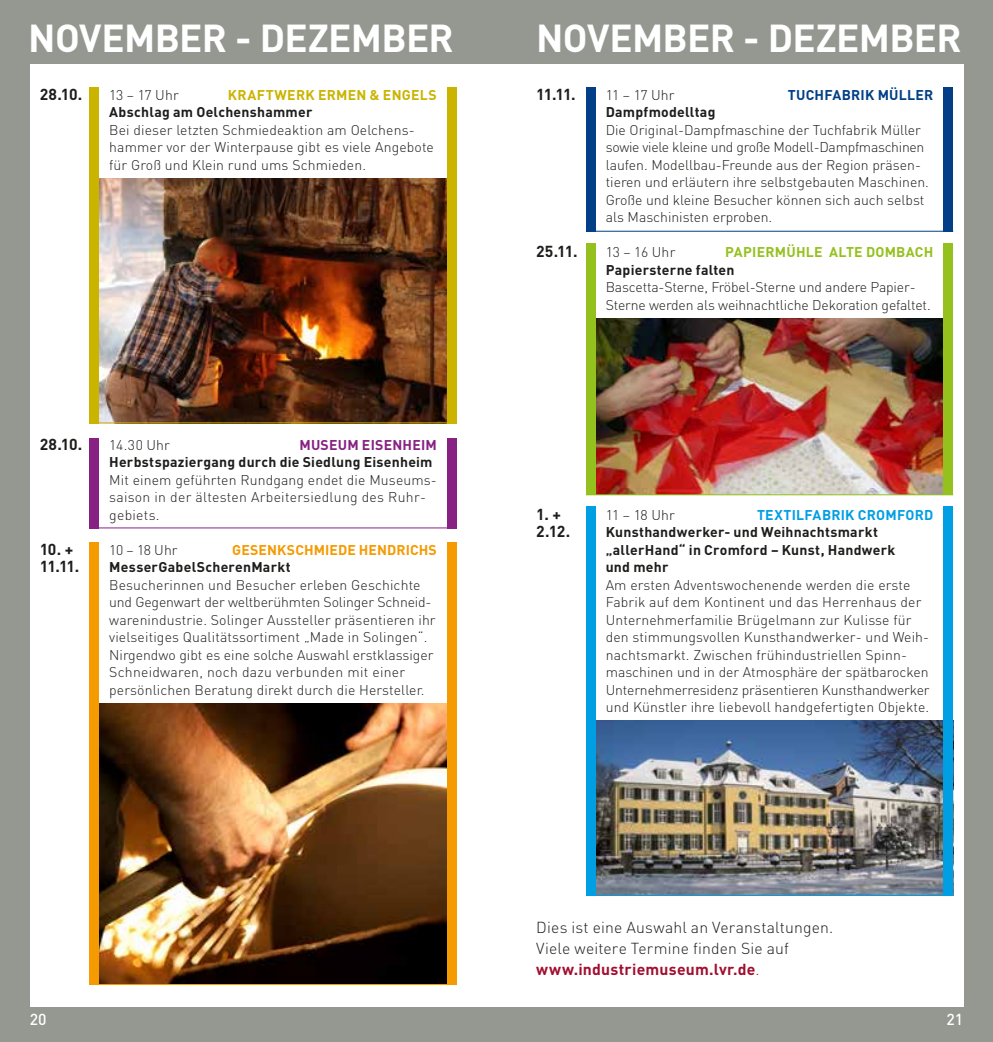
<style>
.page{position:relative;width:993px;height:1042px;background:#fff}
.page>*{position:absolute;margin:0;border:0;box-sizing:border-box;transform-origin:0 0}
.t1{font:700 38.5px "DIN";letter-spacing:-.02em;color:#fff}
.t2{font:300 15.75px/21px "DIN";letter-spacing:.01em;color:#1d1d1b}
.t3{font:700 15.75px/17.5px "DIN";letter-spacing:-.03em;color:#1d1d1b}
.t4{font:500 15.75px "DIN";color:#fff}
.t5{font:300 14px/17.5px "DIN";letter-spacing:.01em;color:#1d1d1b}
.t6{font:700 14px/17.5px "DIN";letter-spacing:.02em;color:#1d1d1b}
.t7{font:300 14px/17.5px "DIN";letter-spacing:-.01em;color:#1d1d1b}
.t8{font:700 14px "DIN";letter-spacing:.005em;color:#f59a00}
.t9{font:700 14px "DIN";letter-spacing:.015em;color:#95c11f}
.t10{font:700 14px "DIN";letter-spacing:.02em;color:#cab400}
.t11{font:700 14px "DIN";letter-spacing:.015em;color:#009fe3}
.t12{font:700 14px "DIN";letter-spacing:.02em;color:#023f86}
.t13{font:700 14px "DIN";letter-spacing:.015em;color:#872183}
.s1{font-weight:700;color:#a10e2f}
.s2{color:#a10e2f}
</style>
<div class="page">
<div style="left:0;top:0;width:992px;height:1042px;background:#959791"></div>
<div style="left:30px;top:64px;width:932px;height:943px;background:#fff"></div>
<img style="left:99px;top:178px;width:347px;height:244px">
<img style="left:595px;top:318px;width:348px;height:176px">
<img style="left:595px;top:721px;width:348px;height:174px">
<img style="left:99px;top:703px;width:347px;height:281px">
<div style="left:943px;top:506px;width:9px;height:390px;background:#009fe3"></div>
<div style="left:585px;top:506px;width:10px;height:390px;background:#009fe3"></div>
<div style="left:446px;top:543px;width:10px;height:442px;background:#f59a00"></div>
<div style="left:89px;top:543px;width:10px;height:442px;background:#f59a00"></div>
<div style="left:585px;top:87px;width:10px;height:145px;background:#023f86"></div>
<div style="left:943px;top:87px;width:9px;height:145px;background:#023f86"></div>
<div style="left:585px;top:244px;width:10px;height:251px;background:#95c11f"></div>
<hr style="left:585px;top:494px;width:367px;height:1px;background:#95c11f">
<div style="left:446px;top:438px;width:10px;height:90px;background:#872183"></div>
<div style="left:89px;top:438px;width:10px;height:90px;background:#872183"></div>
<hr style="left:89px;top:527px;width:367px;height:1px;background:#872183">
<hr style="left:585px;top:895px;width:367px;height:1px;background:#009fe3">
<hr style="left:585px;top:231px;width:367px;height:1px;background:#023f86">
<div style="left:446px;top:87px;width:10px;height:336px;background:#cab400"></div>
<div style="left:89px;top:87px;width:10px;height:336px;background:#cab400"></div>
<hr style="left:89px;top:422px;width:367px;height:1px;background:#cab400">
<div style="left:943px;top:244px;width:9px;height:251px;background:#95c11f"></div>
<hr style="left:89px;top:984px;width:367px;height:1px;background:#f59a00">
<h1 class="t1" style="left:28px;top:13px;width:427px">NOVEMBER - DEZEMBER</h1>
<h1 class="t1" style="left:536px;top:13px;width:427px">NOVEMBER - DEZEMBER</h1>
<p class="t3" style="left:40px;top:84px;width:44px">28.10.</p>
<p class="t5" style="left:109px;top:86px;width:71px">13 – 17 Uhr</p>
<p class="t10" style="left:228px;top:85px;width:210px">KRAFTWERK ERMEN &amp; ENGELS</p>
<p class="t6" style="left:109px;top:103px;width:205px">Abschlag am Oelchenshammer</p>
<p class="t5" style="left:109px;top:121px;width:326px">Bei dieser letzten Schmiedeaktion am Oelchens&shy;hammer vor der Winterpause gibt es viele Angebote für Groß und Klein rund ums Schmieden.</p>
<p class="t3" style="left:40px;top:434px;width:44px">28.10.</p>
<p class="t5" style="left:109px;top:436px;width:62px">14.30 Uhr</p>
<p class="t13" style="left:299px;top:435px;width:139px">MUSEUM EISENHEIM</p>
<p class="t6" style="left:109px;top:453px;width:325px">Herbstspaziergang durch die Siedlung Eisenheim</p>
<p class="t5" style="left:109px;top:471px;width:329px">Mit einem geführten Rundgang endet die Museums&shy;saison in der ältesten Arbeitersiedlung des Ruhr&shy;gebiets.</p>
<p class="t3" style="left:40px;top:539px;width:41px">10. +<br>11.11.</p>
<p class="t5" style="left:109px;top:541px;width:70px">10 – 18 Uhr</p>
<p class="t8" style="left:232px;top:540px;width:206px">GESENKSCHMIEDE HENDRICHS</p>
<p class="t6" style="left:109px;top:558px;width:183px">MesserGabelScherenMarkt</p>
<p class="t5" style="left:109px;top:576px;width:328px">Besucherinnen und Besucher erleben Geschichte und Gegenwart der weltberühmten Solinger Schneid&shy;warenindustrie. Solinger Aussteller präsentieren ihr vielseitiges Qualitätssortiment „Made in Solingen“.<br>Nirgendwo gibt es eine solche Auswahl erstklassiger Schneidwaren, noch dazu verbunden mit einer persönlichen Beratung direkt durch die Hersteller.</p>
<p class="t3" style="left:536px;top:84px;width:41px">11.11.</p>
<p class="t5" style="left:605px;top:86px;width:70px">11 – 17 Uhr</p>
<p class="t12" style="left:787px;top:85px;width:147px">TUCHFABRIK MÜLLER</p>
<p class="t6" style="left:605px;top:103px;width:111px">Dampfmodelltag</p>
<p class="t5" style="left:605px;top:121px;width:324px">Die Original-Dampfmaschine der Tuchfabrik Müller sowie viele kleine und große Modell-Dampfmaschinen laufen. Modellbau-Freunde aus der Region präsen&shy;tieren und erläutern ihre selbstgebauten Maschinen.<br>Große und kleine Besucher können sich auch selbst als Maschinisten erproben.</p>
<p class="t3" style="left:536px;top:242px;width:43px">25.11.</p>
<p class="t5" style="left:605px;top:243px;width:71px">13 – 16 Uhr</p>
<p class="t9" style="left:725px;top:243px;width:209px">PAPIERMÜHLE ALTE DOMBACH</p>
<p class="t6" style="left:605px;top:260px;width:130px">Papiersterne falten</p>
<p class="t7" style="left:605px;top:278px;width:326px">Bascetta-Sterne, Fröbel-Sterne und andere Papier-<br>Sterne werden als weihnachtliche Dekoration gefaltet.</p>
<p class="t3" style="left:536px;top:504px;width:35px">1. +<br>2.12.</p>
<p class="t5" style="left:605px;top:506px;width:71px">11 – 18 Uhr</p>
<p class="t11" style="left:756px;top:505px;width:178px">TEXTILFABRIK CROMFORD</p>
<p class="t6" style="left:605px;top:523px;width:291px">Kunsthandwerker- und Weihnachtsmarkt „allerHand“ in Cromford – Kunst, Handwerk und mehr</p>
<p class="t5" style="left:605px;top:576px;width:325px">Am ersten Adventswochenende werden die erste Fabrik auf dem Kontinent und das Herrenhaus der Unternehmerfamilie Brügelmann zur Kulisse für den stimmungsvollen Kunsthandwerker- und Weih&shy;nachtsmarkt. Zwischen frühindustriellen Spinn&shy;maschinen und in der Atmosphäre der spätbarocken Unternehmerresidenz präsentieren Kunsthandwerker und Künstler ihre liebevoll handgefertigten Objekte.</p>
<p class="t2" style="left:536px;top:916px;width:298px">Dies ist eine Auswahl an Veranstaltungen.<br>Viele weitere Termine finden Sie auf <span class="s1">www.industriemuseum.lvr.de</span><span class="s2">.</span></p>
<p class="t4" style="left:30px;top:1009px;width:18px">20</p>
<p class="t4" style="left:946px;top:1009px;width:18px">21</p>
</div>
